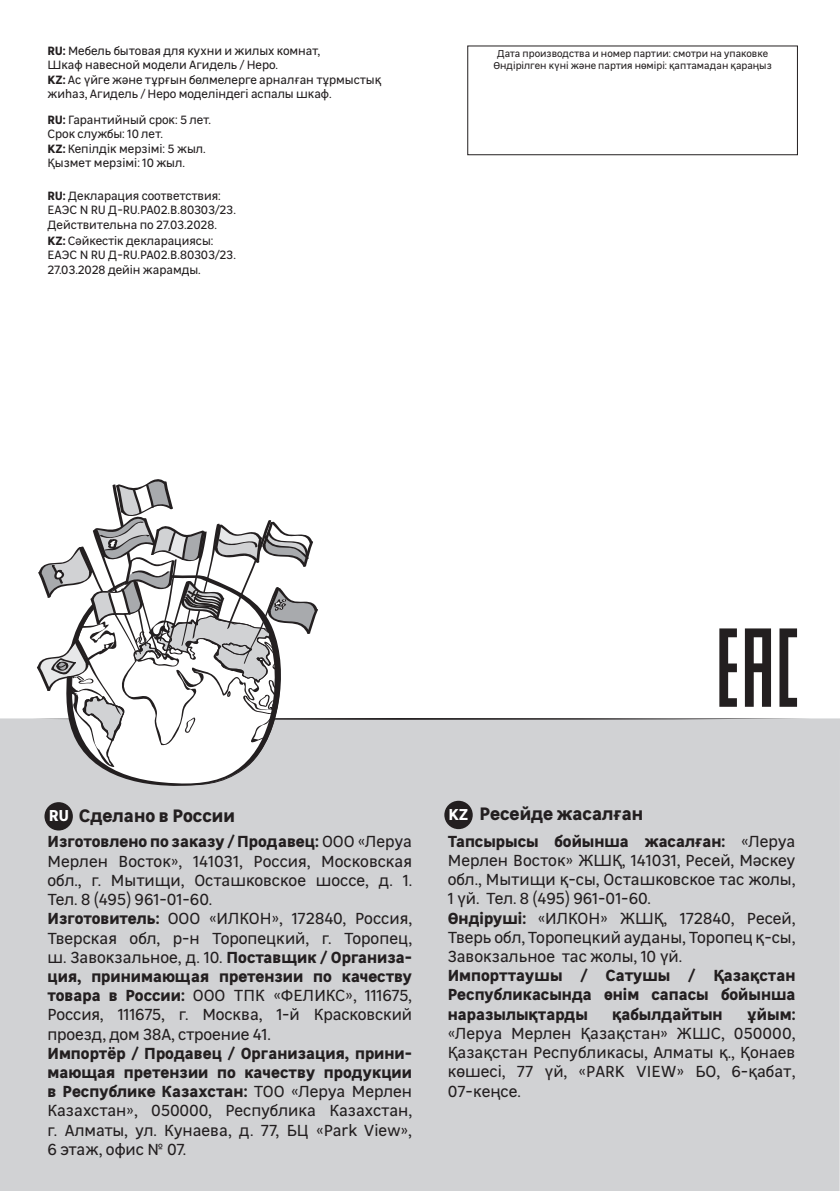
<style>
.page{position:relative;width:840px;height:1191px;background:#fff}
.page>*{position:absolute;margin:0;border:0;box-sizing:border-box;transform-origin:0 0}
.t1{font:700 18px "Leroy Merlin Sans";color:#231f20}
.t2{font:16px/19.2px "Leroy Merlin Sans";color:#231f20}
.t3{font:700 16px/19.2px "Leroy Merlin Sans";color:#231f20;text-align:justify}
.t4{font:12px/14.4px "Leroy Merlin Sans";letter-spacing:-.005em;color:#231f20}
.t5{font:10px/12px "Leroy Merlin Sans";color:#231f20;text-align:center}
.s1{font-weight:700}
.s2{font-size:15.8px;color:#fff}
</style>
<div class="page">
<div style="left:0;top:718px;width:839px;height:473px;background:#d1d2d4"></div>
<svg style="left:100px;top:767px;width:147px;height:18px"></svg>
<svg style="left:33px;top:479px;width:777px;height:288px"></svg>
<div style="left:467px;top:45px;width:330px;height:110px;border:1px solid #231f20"></div>
<div style="left:44px;top:802px;width:29px;height:28px;background:#231f20;border-radius:50%"></div>
<div style="left:444px;top:800px;width:28px;height:29px;background:#231f20;border-radius:50%"></div>
<p class="t4" style="left:47px;top:43px;width:335px"><span class="s1">RU:</span> Мебель бытовая для кухни и жилых комнат,<br>Шкаф навесной модели Агидель / Неро.<br><span class="s1">KZ:</span> Ас үйге және тұрғын бөлмелерге арналған тұрмыстық жиһаз, Агидель / Неро моделіндегі аспалы шкаф.</p>
<p class="t4" style="left:47px;top:111px;width:165px"><span class="s1">RU:</span> Гарантийный срок: 5 лет.<br>Срок службы: 10 лет.<br><span class="s1">KZ:</span> Кепілдік мерзімі: 5 жыл.<br>Қызмет мерзімі: 10 жыл.</p>
<p class="t4" style="left:47px;top:187px;width:190px"><span class="s1">RU:</span> Декларация соответствия:<br>ЕАЭС N RU Д-RU.РА02.В.80303/23.<br>Действительна по 27.03.2028.</p>
<p class="t4" style="left:47px;top:232px;width:190px"><span class="s1">KZ:</span> Сәйкестік декларациясы:<br>ЕАЭС N RU Д-RU.РА02.В.80303/23.<br>27.03.2028 дейін жарамды.</p>
<p class="t5" style="left:493px;top:47px;width:280px">Дата производства и номер партии: смотри на упаковке<br>Өндірілген күні және партия нөмірі: қаптамадан қараңыз</p>
<p class="t1" style="left:49px;top:800px;width:187px"><span class="s2">RU</span> Сделано в России</p>
<p class="t1" style="left:448px;top:798px;width:196px"><span class="s2">KZ</span> Ресейде жасалған</p>
<p class="t2" style="left:47px;top:831px;width:366px"><span class="s1">Изготовлено по заказу / Продавец:</span> ООО «Леруа Мерлен Восток», 141031, Россия, Московская обл., г. Мытищи, Осташковское шоссе, д. 1.<br>Тел. 8 (495) 961-01-60.<br><span class="s1">Изготовитель:</span> ООО «ИЛКОН», 172840, Россия, Тверская обл, р-н Торопецкий, г. Торопец, ш. Завокзальное, д. 10. <span class="s1">Поставщик / Организа&shy;ция, принимающая претензии по качеству товара в России:</span> ООО ТПК «ФЕЛИКС», 111675, Россия, 111675, г. Москва, 1-й Красковский проезд, дом 38А, строение 41.</p>
<p class="t2" style="left:47px;top:1042px;width:366px;text-align:justify"><span class="s1">Импортёр / Продавец / Организация, прини&shy;мающая претензии по качеству продукции в Республике Казахстан:</span> ТОО «Леруа Мерлен Казахстан», 050000, Республика Казахстан, г. Алматы, ул. Кунаева, д. 77, БЦ «Park View», 6 этаж, офис № 07.</p>
<p class="t2" style="left:447px;top:830px;width:349px"><span class="s1">Тапсырысы бойынша жасалған:</span> «Леруа Мерлен Восток» ЖШҚ, 141031, Ресей, Мәскеу обл., Мытищи қ-сы, Осташковское тас жолы, 1 үй. Тел. 8 (495) 961-01-60.<br><span class="s1">Өндіруші:</span> «ИЛКОН» ЖШҚ, 172840, Ресей, Тверь обл, Торопецкий ауданы, Торопец қ-сы, Завокзальное тас жолы, 10 үй.</p>
<p class="t3" style="left:447px;top:964px;width:349px">Импорттаушы / Сатушы / Қазақстан Республикасында өнім сапасы бойынша наразылықтарды</p>
<p class="t3" style="left:611px;top:1003px;width:112px">қабылдайтын</p>
<p class="t3" style="left:746px;top:1003px;width:50px">ұйым:</p>
<p class="t2" style="left:447px;top:1022px;width:349px;text-align:justify">«Леруа Мерлен Қазақстан» ЖШС, 050000, Қазақстан Республикасы, Алматы қ., Қонаев көшесі, 77 үй, «PARK VIEW» БО, 6-қабат, 07-кеңсе.</p>
</div>
